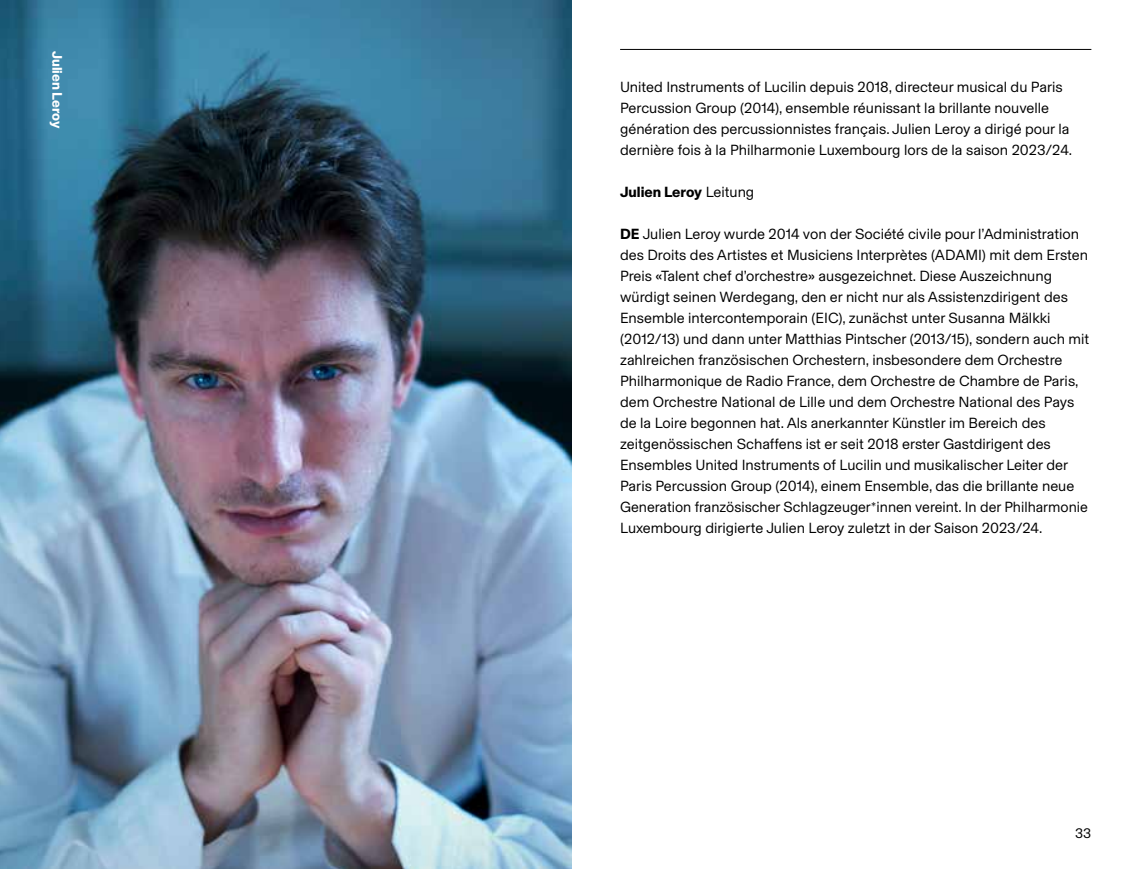
<style>
.page{position:relative;width:1141px;height:869px;background:#fff}
.page>*{position:absolute;margin:0;border:0;box-sizing:border-box;transform-origin:0 0}
.t1{font:14.88px/21px "Basel Grotesk";color:#000}
.t2{font:700 14.88px "Basel Grotesk";color:#000}
.t3{font:700 14px "Basel Grotesk";color:#fff}
.t4{font:14px "Basel Grotesk";color:#000}
.s1{font-weight:400}
.s2{font-weight:700}
</style>
<div class="page">
<hr style="left:620px;top:49px;width:471px;height:1px;background:#000">
<img style="left:0;top:0;width:572px;height:868px">
<p class="t3" style="left:67px;top:51px;width:79px;rotate:90deg">Julien Leroy</p>
<p class="t1" style="left:620px;top:75px;width:454px">United Instruments of Lucilin depuis 2018, directeur musical du Paris Percussion Group (2014), ensemble réunissant la brillante nouvelle génération des percussionnistes français. Julien Leroy a dirigé pour la dernière fois à la Philharmonie Luxembourg lors de la saison 2023/24.</p>
<p class="t2" style="left:620px;top:181px;width:136px">Julien Leroy <span class="s1">Leitung</span></p>
<p class="t1" style="left:620px;top:222px;width:471px"><span class="s2">DE</span> Julien Leroy wurde 2014 von der Société civile pour l’Administration des Droits des Artistes et Musiciens Interprètes (ADAMI) mit dem Ersten Preis «Talent chef d’orchestre» ausgezeichnet. Diese Auszeichnung würdigt seinen Werdegang, den er nicht nur als Assistenzdirigent des Ensemble intercontemporain (EIC), zunächst unter Susanna Mälkki (2012/13) und dann unter Matthias Pintscher (2013/15), sondern auch mit zahlreichen französischen Orchestern, insbesondere dem Orchestre Philharmonique de Radio France, dem Orchestre de Chambre de Paris, dem Orchestre National de Lille und dem Orchestre National des Pays de la Loire begonnen hat. Als anerkannter Künstler im Bereich des zeitgenössischen Schaffens ist er seit 2018 erster Gastdirigent des Ensembles United Instruments of Lucilin und musikalischer Leiter der Paris Percussion Group (2014), einem Ensemble, das die brillante neue Generation französischer Schlagzeuger*innen vereint. In der Philharmonie Luxembourg dirigierte Julien Leroy zuletzt in der Saison 2023/24.</p>
<p class="t4" style="left:1075px;top:823px;width:18px">33</p>
</div>
